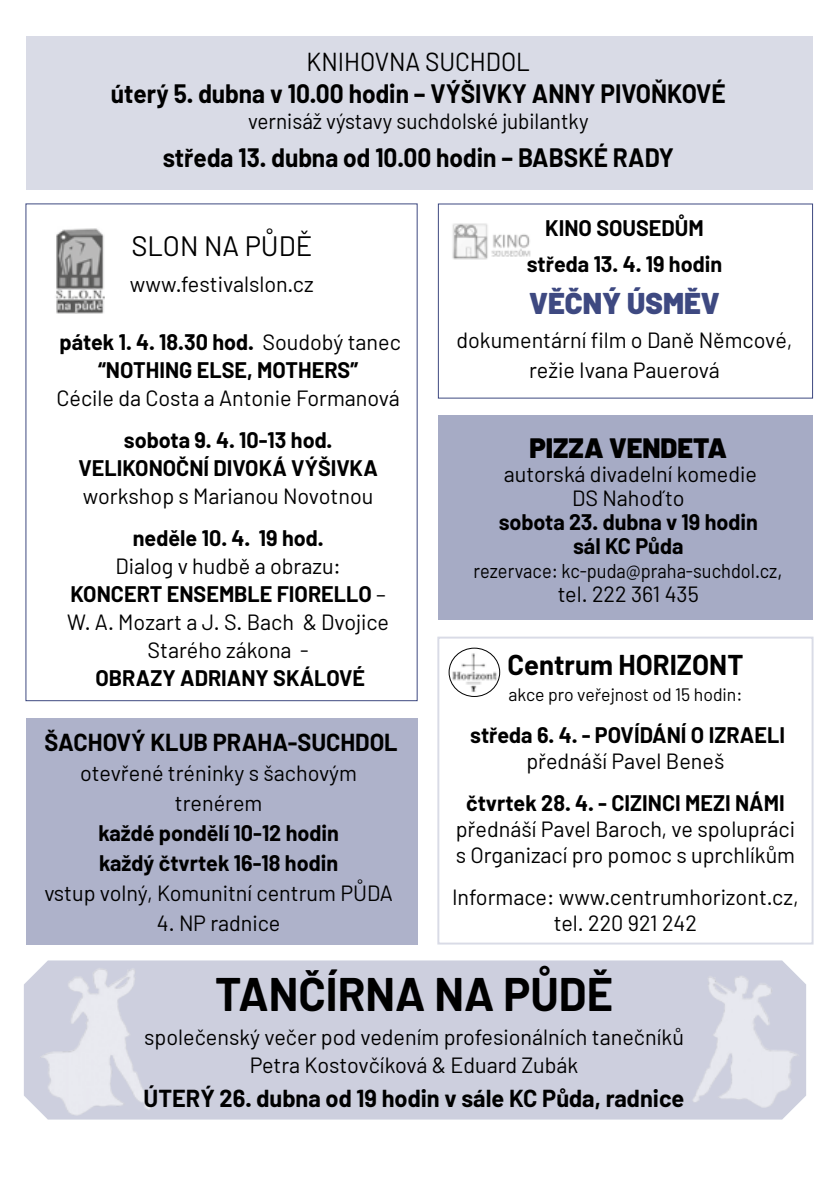
<style>
.page{position:relative;width:840px;height:1191px;background:#fff}
.page>*{position:absolute;margin:0;border:0;box-sizing:border-box;transform-origin:0 0}
.t1{font:700 46px "Barlow";color:#000}
.t2{font:900 30px "Barlow";color:#3e4981}
.t3{font:700 28px "Barlow";color:#000}
.t4{font:900 28px "Barlow";color:#000}
.t5{font:28px "Barlow";color:#000}
.t6{font:700 26px "Barlow";color:#000;scale:.94 1}
.t7{font:26px "Barlow";color:#000;scale:.94 1}
.t8{font:700 24px "Barlow";color:#000}
.t9{font:22px/28px "Barlow";color:#000;text-align:center}
.t10{font:700 22px/28px "Barlow";color:#000;text-align:center}
.t11{font:22px "Barlow";color:#000;scale:.94 1}
.t12{font:20px "Barlow";color:#000;scale:.91 1}
.t13{font:18px "Barlow";color:#000}
.s1{font-weight:400}
.s2{font-weight:700}
.s3{font-size:22px}
</style>
<div class="page">
<div style="left:26px;top:718px;width:391px;height:226px;background:#aeb2ca"></div>
<div style="left:438px;top:415px;width:374px;height:204px;background:#a6abc5"></div>
<div style="left:27px;top:37px;width:785px;height:153px;background:#d9dbe6"></div>
<div style="left:24px;top:960px;width:781px;height:159px;background:#cdcfde"></div>
<img style="left:38px;top:964px;width:117px;height:151px">
<img style="left:689px;top:973px;width:111px;height:134px">
<img style="left:56px;top:228px;width:49px;height:85px">
<img style="left:450px;top:648px;width:49px;height:48px">
<div style="left:448px;top:648px;width:51px;height:48px;border:1px solid #000;border-radius:50%"></div>
<img style="left:452px;top:223px;width:79px;height:36px">
<p class="t7" style="left:306px;top:46px;width:239px">KNIHOVNA SUCHDOL</p>
<p class="t6" style="left:111px;top:78px;width:655px">úterý 5. dubna v 10.00 hodin – VÝŠIVKY ANNY PIVOŇKOVÉ</p>
<p class="t11" style="left:248px;top:108px;width:363px">vernisáž výstavy suchdolské jubilantky</p>
<p class="t6" style="left:163px;top:142px;width:545px">středa 13. dubna od 10.00 hodin – BABSKÉ RADY</p>
<p class="t5" style="left:131px;top:229px;width:182px">SLON NA PŮDĚ</p>
<p class="t9" style="left:130px;top:270px;width:185px">www.festivalslon.cz</p>
<p class="t10" style="left:60px;top:328px;width:342px">pátek 1. 4. 18.30 hod. <span class="s1">Soudobý tanec </span>“NOTHING ELSE, MOTHERS”</p>
<p class="t9" style="left:56px;top:383px;width:345px">Cécile da Costa a Antonie Formanová</p>
<p class="t10" style="left:78px;top:426px;width:301px">sobota 9. 4. 10-13 hod.<br>VELIKONOČNÍ DIVOKÁ VÝŠIVKA</p>
<p class="t9" style="left:83px;top:481px;width:292px">workshop s Marianou Novotnou</p>
<p class="t10" style="left:133px;top:524px;width:192px">neděle 10. 4. 19 hod.</p>
<p class="t9" style="left:67px;top:551px;width:323px">Dialog v hudbě a obrazu:<br><span class="s2">KONCERT ENSEMBLE FIORELLO</span> –<br>W. A. Mozart a J. S. Bach &amp; Dvojice<br>Starého zákona -</p>
<p class="t10" style="left:95px;top:664px;width:271px">OBRAZY ADRIANY SKÁLOVÉ</p>
<p class="t8" style="left:44px;top:728px;width:354px">ŠACHOVÝ KLUB PRAHA-SUCHDOL</p>
<p class="t9" style="left:80px;top:758px;width:278px;line-height:30px">otevřené tréninky s šachovým trenérem</p>
<p class="t10" style="left:98px;top:818px;width:242px;line-height:30px;text-align:left">každé pondělí 10-12 hodin každý čtvrtek 16-18 hodin</p>
<p class="t9" style="left:44px;top:879px;width:350px">vstup volný, Komunitní centrum PŮDA</p>
<p class="t9" style="left:157px;top:909px;width:125px">4. NP radnice</p>
<p class="t10" style="left:526px;top:210px;width:197px;line-height:36px">KINO SOUSEDŮM středa 13. 4. 19 hodin</p>
<h2 class="t2" style="left:529px;top:285px;width:192px">VĚČNÝ ÚSMĚV</h2>
<p class="t9" style="left:456px;top:325px;width:337px;line-height:30px">dokumentární film o Daně Němcové, režie Ivana Pauerová</p>
<p class="t4" style="left:529px;top:431px;width:199px">PIZZA VENDETA</p>
<p class="t9" style="left:503px;top:462px;width:254px;line-height:24px">autorská divadelní komedie<br>DS Nahoďto</p>
<p class="t10" style="left:498px;top:510px;width:261px;line-height:24px">sobota 23. dubna v 19 hodin sál KC Půda</p>
<p class="t12" style="left:473px;top:559px;width:341px">rezervace: kc-puda@praha-suchdol.cz<span class="s3">,</span></p>
<p class="t9" style="left:557px;top:580px;width:142px">tel. 222 361 435</p>
<p class="t3" style="left:507px;top:647px;width:237px">Centrum HORIZONT</p>
<p class="t13" style="left:508px;top:683px;width:235px">akce pro veřejnost od 15 hodin:</p>
<p class="t10" style="left:470px;top:721px;width:316px">středa 6. 4. - POVÍDÁNÍ O IZRAELI</p>
<p class="t9" style="left:526px;top:746px;width:199px">přednáší Pavel Beneš</p>
<p class="t10" style="left:466px;top:789px;width:320px">čtvrtek 28. 4. - CIZINCI MEZI NÁMI</p>
<p class="t9" style="left:455px;top:815px;width:341px;line-height:26px;text-align:left">přednáší Pavel Baroch, ve spolupráci s Organizací pro pomoc s uprchlíkům</p>
<p class="t9" style="left:452px;top:883px;width:348px;line-height:26px">Informace: www.centrumhorizont.cz, tel. 220 921 242</p>
<h1 class="t1" style="left:215px;top:966px;width:399px">TANČÍRNA NA PŮDĚ</h1>
<p class="t9" style="left:144px;top:1022px;width:541px">společenský večer pod vedením profesionálních tanečníků<br>Petra Kostovčíková &amp; Eduard Zubák</p>
<p class="t8" style="left:143px;top:1083px;width:542px">ÚTERÝ 26. dubna od 19 hodin v sále KC Půda, radnice</p>
</div>
